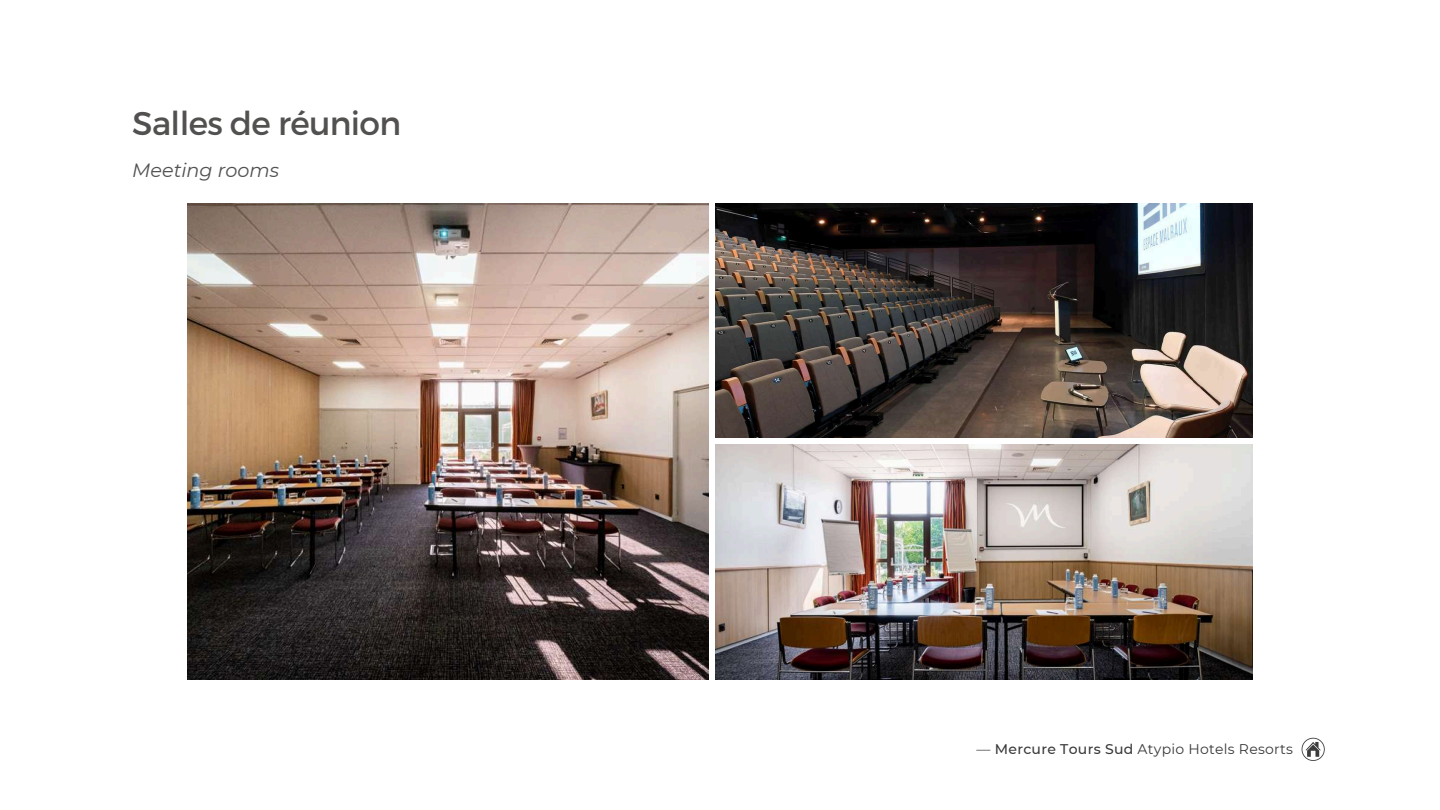
<style>
.page{position:relative;width:1440px;height:810px;background:#fff}
.page>*{position:absolute;margin:0;border:0;box-sizing:border-box;transform-origin:0 0}
.t1{font:32.8px "Montserrat";letter-spacing:-.02em;color:#53514f}
.t2{font:italic 19.1px "Montserrat";color:#53514f}
.t3{font:14px "Montserrat";letter-spacing:.02em;color:#393939}
.s1{font-weight:500}
</style>
<div class="page">
<svg style="left:1302px;top:738px;width:23px;height:23px"></svg>
<img style="left:716px;top:203px;width:537px;height:235px">
<img style="left:716px;top:445px;width:537px;height:234px">
<img style="left:188px;top:203px;width:520px;height:476px">
<h1 class="t1" style="left:132px;top:102px;width:270px">Salles de réunion</h1>
<h2 class="t2" style="left:132px;top:158px;width:148px">Meeting rooms</h2>
<p class="t3" style="left:977px;top:740px;width:318px">— <span class="s1">Mercure Tours Sud</span> Atypio Hotels Resorts</p>
</div>
